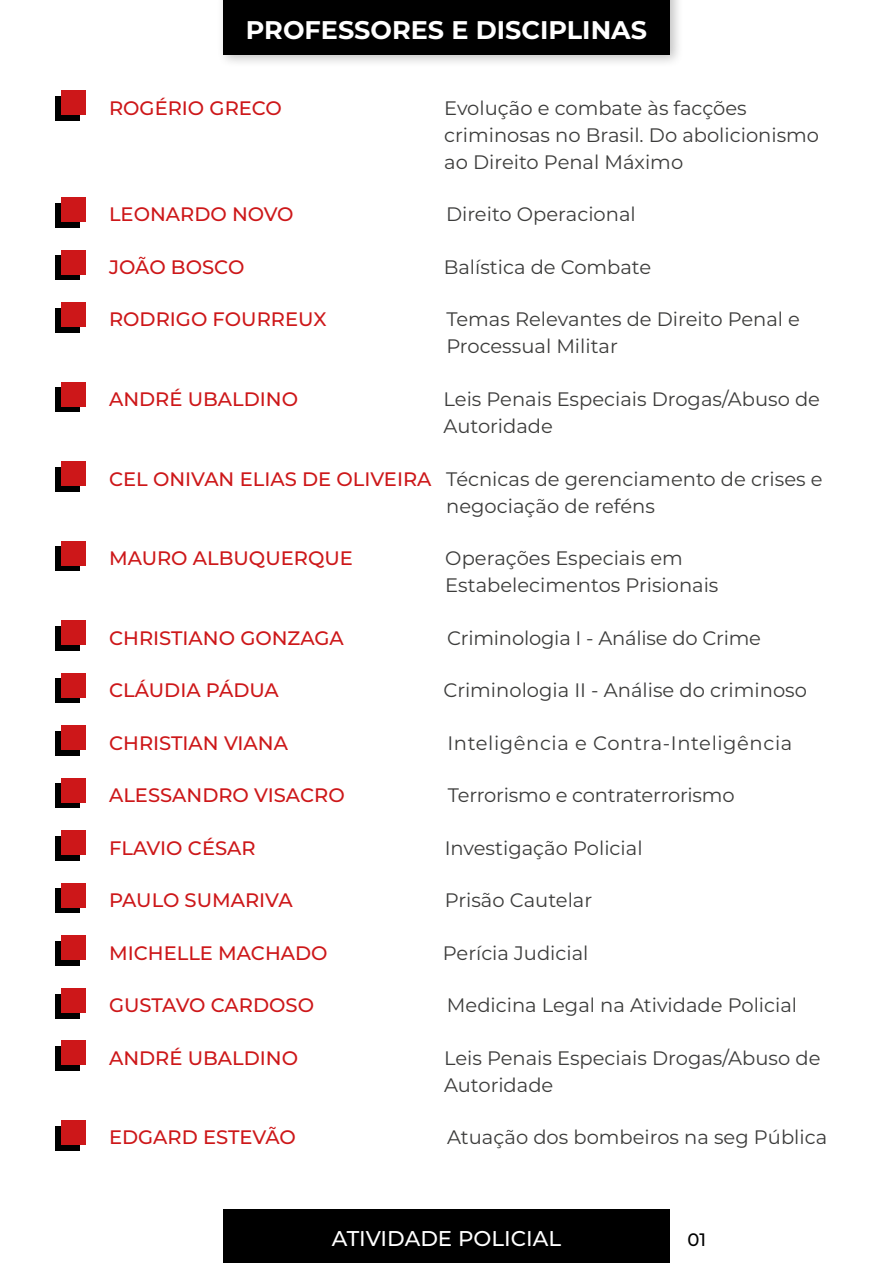
<style>
.page{position:relative;width:893px;height:1263px;background:#fff}
.page>*{position:absolute;margin:0;border:0;box-sizing:border-box;transform-origin:0 0}
.t1{font:700 25.5px "Montserrat";color:#fff}
.t2{font:500 21.3px "Montserrat";color:#fff}
.t3{font:19.5px/27px "Montserrat";color:#3c3c3b}
.t4{font:500 19.5px "Montserrat";color:#cd1719}
.t5{font:19.5px "Montserrat";letter-spacing:.03em;color:#3c3c3b}
.t6{font:500 18px "Montserrat";color:#000}
.s1{font-weight:500;color:#cd1719}
</style>
<div class="page">
<div style="left:216px;top:0;width:468px;height:68px;background:#000;opacity:.25"></div>
<div style="left:223px;top:0;width:447px;height:54px;background:#000"></div>
<div style="left:55px;top:96px;width:25px;height:25px;background:#000"></div>
<div style="left:61px;top:91px;width:25px;height:24px;background:#cd1719"></div>
<div style="left:55px;top:203px;width:25px;height:25px;background:#000"></div>
<div style="left:61px;top:197px;width:25px;height:25px;background:#cd1719"></div>
<div style="left:55px;top:255px;width:25px;height:25px;background:#000"></div>
<div style="left:61px;top:250px;width:25px;height:24px;background:#cd1719"></div>
<div style="left:55px;top:308px;width:25px;height:25px;background:#000"></div>
<div style="left:61px;top:302px;width:25px;height:25px;background:#cd1719"></div>
<div style="left:55px;top:387px;width:25px;height:25px;background:#000"></div>
<div style="left:61px;top:382px;width:25px;height:24px;background:#cd1719"></div>
<div style="left:55px;top:467px;width:25px;height:25px;background:#000"></div>
<div style="left:61px;top:461px;width:25px;height:25px;background:#cd1719"></div>
<div style="left:55px;top:546px;width:25px;height:25px;background:#000"></div>
<div style="left:61px;top:541px;width:25px;height:24px;background:#cd1719"></div>
<div style="left:55px;top:626px;width:25px;height:25px;background:#000"></div>
<div style="left:61px;top:620px;width:25px;height:25px;background:#cd1719"></div>
<div style="left:55px;top:678px;width:25px;height:25px;background:#000"></div>
<div style="left:61px;top:673px;width:25px;height:24px;background:#cd1719"></div>
<div style="left:55px;top:731px;width:25px;height:25px;background:#000"></div>
<div style="left:61px;top:725px;width:25px;height:25px;background:#cd1719"></div>
<div style="left:55px;top:783px;width:25px;height:25px;background:#000"></div>
<div style="left:61px;top:778px;width:25px;height:25px;background:#cd1719"></div>
<div style="left:55px;top:836px;width:25px;height:25px;background:#000"></div>
<div style="left:61px;top:830px;width:25px;height:25px;background:#cd1719"></div>
<div style="left:55px;top:888px;width:25px;height:25px;background:#000"></div>
<div style="left:61px;top:883px;width:25px;height:25px;background:#cd1719"></div>
<div style="left:55px;top:941px;width:25px;height:25px;background:#000"></div>
<div style="left:61px;top:935px;width:25px;height:25px;background:#cd1719"></div>
<div style="left:55px;top:993px;width:25px;height:25px;background:#000"></div>
<div style="left:61px;top:988px;width:25px;height:25px;background:#cd1719"></div>
<div style="left:55px;top:1046px;width:25px;height:25px;background:#000"></div>
<div style="left:61px;top:1040px;width:25px;height:25px;background:#cd1719"></div>
<div style="left:55px;top:1125px;width:25px;height:25px;background:#000"></div>
<div style="left:61px;top:1120px;width:25px;height:25px;background:#cd1719"></div>
<div style="left:223px;top:1209px;width:447px;height:54px;background:#000"></div>
<h1 class="t1" style="left:246px;top:12px;width:403px">PROFESSORES E DISCIPLINAS</h1>
<p class="t4" style="left:109px;top:94px;width:174px">ROGÉRIO GRECO</p>
<p class="t3" style="left:444px;top:94px;width:376px">Evolução e combate às facções criminosas no Brasil. Do abolicionismo ao Direito Penal Máximo</p>
<p class="t4" style="left:109px;top:201px;width:186px">LEONARDO NOVO</p>
<p class="t3" style="left:446px;top:200px;width:191px">Direito Operacional</p>
<p class="t4" style="left:109px;top:253px;width:137px">JOÃO BOSCO</p>
<p class="t3" style="left:444px;top:253px;width:209px">Balística de Combate</p>
<p class="t4" style="left:109px;top:306px;width:219px">RODRIGO FOURREUX</p>
<p class="t3" style="left:446px;top:305px;width:355px">Temas Relevantes de Direito Penal e<br>Processual Militar</p>
<p class="t4" style="left:109px;top:385px;width:191px">ANDRÉ UBALDINO</p>
<p class="t3" style="left:444px;top:385px;width:378px">Leis Penais Especiais Drogas/Abuso de<br>Autoridade</p>
<p class="t3" style="left:446px;top:464px;width:378px;text-indent:-337px"><span class="s1">CEL ONIVAN ELIAS DE OLIVEIRA</span> Técnicas de gerenciamento de crises e negociação de reféns</p>
<p class="t4" style="left:109px;top:544px;width:245px">MAURO ALBUQUERQUE</p>
<p class="t3" style="left:445px;top:544px;width:275px">Operações Especiais em<br>Estabelecimentos Prisionais</p>
<p class="t4" style="left:109px;top:624px;width:236px">CHRISTIANO GONZAGA</p>
<p class="t3" style="left:447px;top:623px;width:315px">Criminologia I - Análise do Crime</p>
<p class="t4" style="left:109px;top:676px;width:171px">CLÁUDIA PÁDUA</p>
<p class="t3" style="left:443px;top:676px;width:365px">Criminologia II - Análise do criminoso</p>
<p class="t4" style="left:109px;top:729px;width:180px">CHRISTIAN VIANA</p>
<p class="t5" style="left:447px;top:729px;width:346px">Inteligência e Contra-Inteligência</p>
<p class="t4" style="left:109px;top:781px;width:237px">ALESSANDRO VISACRO</p>
<p class="t3" style="left:448px;top:781px;width:288px">Terrorismo e contraterrorismo</p>
<p class="t4" style="left:109px;top:834px;width:148px">FLAVIO CÉSAR</p>
<p class="t3" style="left:445px;top:833px;width:199px">Investigação Policial</p>
<p class="t4" style="left:109px;top:886px;width:185px">PAULO SUMARIVA</p>
<p class="t3" style="left:445px;top:886px;width:149px">Prisão Cautelar</p>
<p class="t4" style="left:109px;top:939px;width:220px">MICHELLE MACHADO</p>
<p class="t3" style="left:443px;top:938px;width:147px">Perícia Judicial</p>
<p class="t4" style="left:109px;top:992px;width:206px">GUSTAVO CARDOSO</p>
<p class="t3" style="left:447px;top:991px;width:352px">Medicina Legal na Atividade Policial</p>
<p class="t4" style="left:109px;top:1044px;width:191px">ANDRÉ UBALDINO</p>
<p class="t3" style="left:444px;top:1043px;width:378px">Leis Penais Especiais Drogas/Abuso de<br>Autoridade</p>
<p class="t4" style="left:109px;top:1124px;width:188px">EDGARD ESTEVÃO</p>
<p class="t3" style="left:447px;top:1123px;width:382px">Atuação dos bombeiros na seg Pública</p>
<p class="t2" style="left:332px;top:1224px;width:231px">ATIVIDADE POLICIAL</p>
<p class="t6" style="left:688px;top:1227px;width:20px">01</p>
</div>
